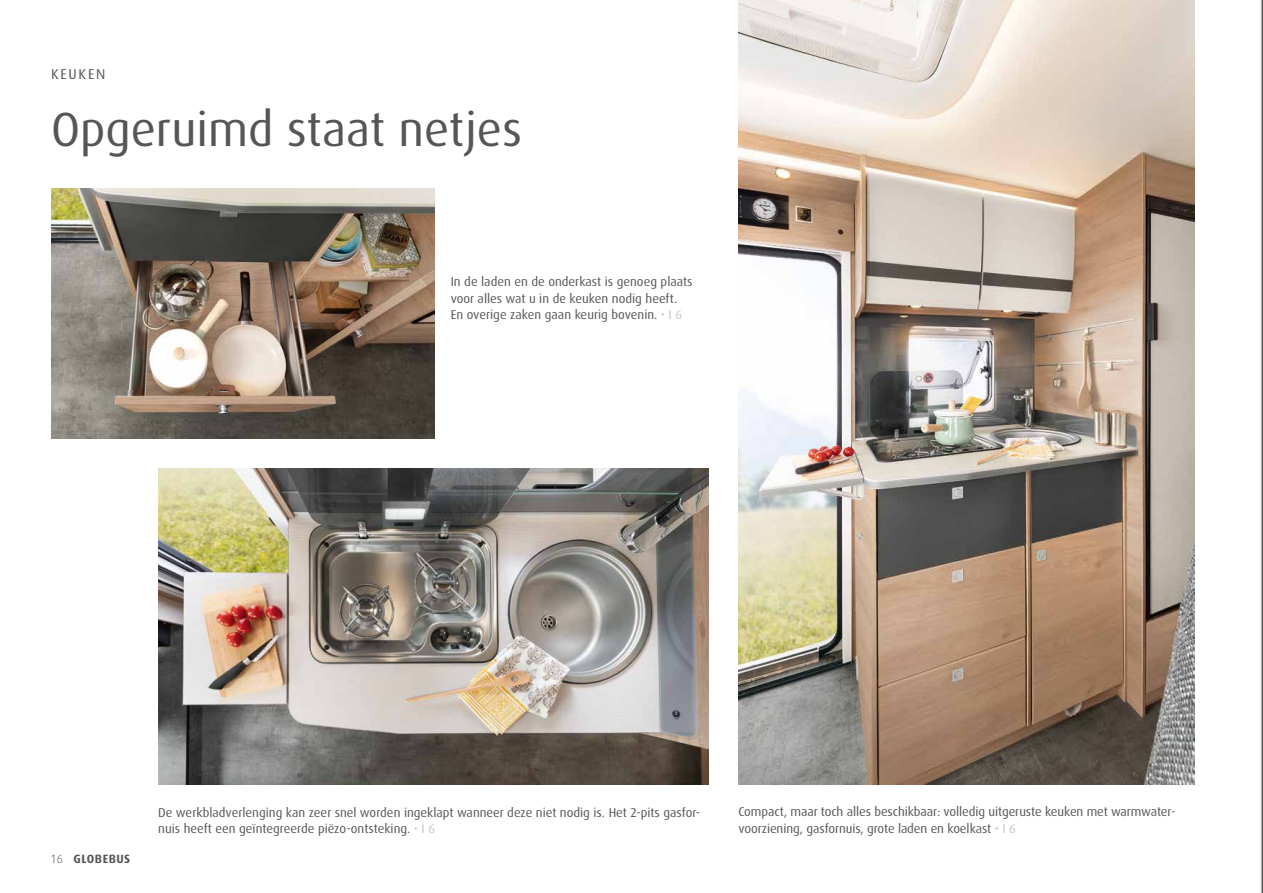
<style>
.page{position:relative;width:1263px;height:893px;background:#fff}
.page>*{position:absolute;margin:0;border:0;box-sizing:border-box;transform-origin:0 0}
.t1{font:48px "Dax Pro";color:#565656}
.t2{font:14.25px "Dax Pro";letter-spacing:.125em;color:#565656}
.t3{font:12.75px/16.5px "Dax OT";color:#565656}
.t4{font:700 12px "Dax Pro";letter-spacing:.04em;color:#565656}
.t5{font:300 12px "Dax OT";color:#565656}
.s1{color:#c5c6c6}
</style>
<div class="page">
<svg style="left:1261px;top:0;width:2px;height:893px;background:#838383"></svg>
<img style="left:158px;top:468px;width:551px;height:317px">
<img style="left:738px;top:0;width:457px;height:785px">
<img style="left:51px;top:189px;width:383px;height:249px">
<p class="t2" style="left:51px;top:65px;width:56px">KEUKEN</p>
<h1 class="t1" style="left:51px;top:99px;width:473px">Opgeruimd staat netjes</h1>
<p class="t3" style="left:451px;top:274px;width:243px">In de laden en de onderkast is genoeg plaats voor alles wat u in de keuken nodig heeft.<br>En overige zaken gaan keurig bovenin. <span class="s1">• I 6</span></p>
<p class="t5" style="left:51px;top:851px;width:13px">16</p>
<p class="t4" style="left:74px;top:851px;width:58px">GLOBEBUS</p>
<p class="t3" style="left:158px;top:804px;width:543px">De werkbladverlenging kan zeer snel worden ingeklapt wanneer deze niet nodig is. Het 2-pits gasfor&shy;nuis heeft een geïntegreerde piëzo-ontsteking. <span class="s1">• I 6</span></p>
<p class="t3" style="left:738px;top:803px;width:438px">Compact, maar toch alles beschikbaar: volledig uitgeruste keuken met warmwater&shy;voorziening, gasfornuis, grote laden en koelkast <span class="s1">• I 6</span></p>
</div>
